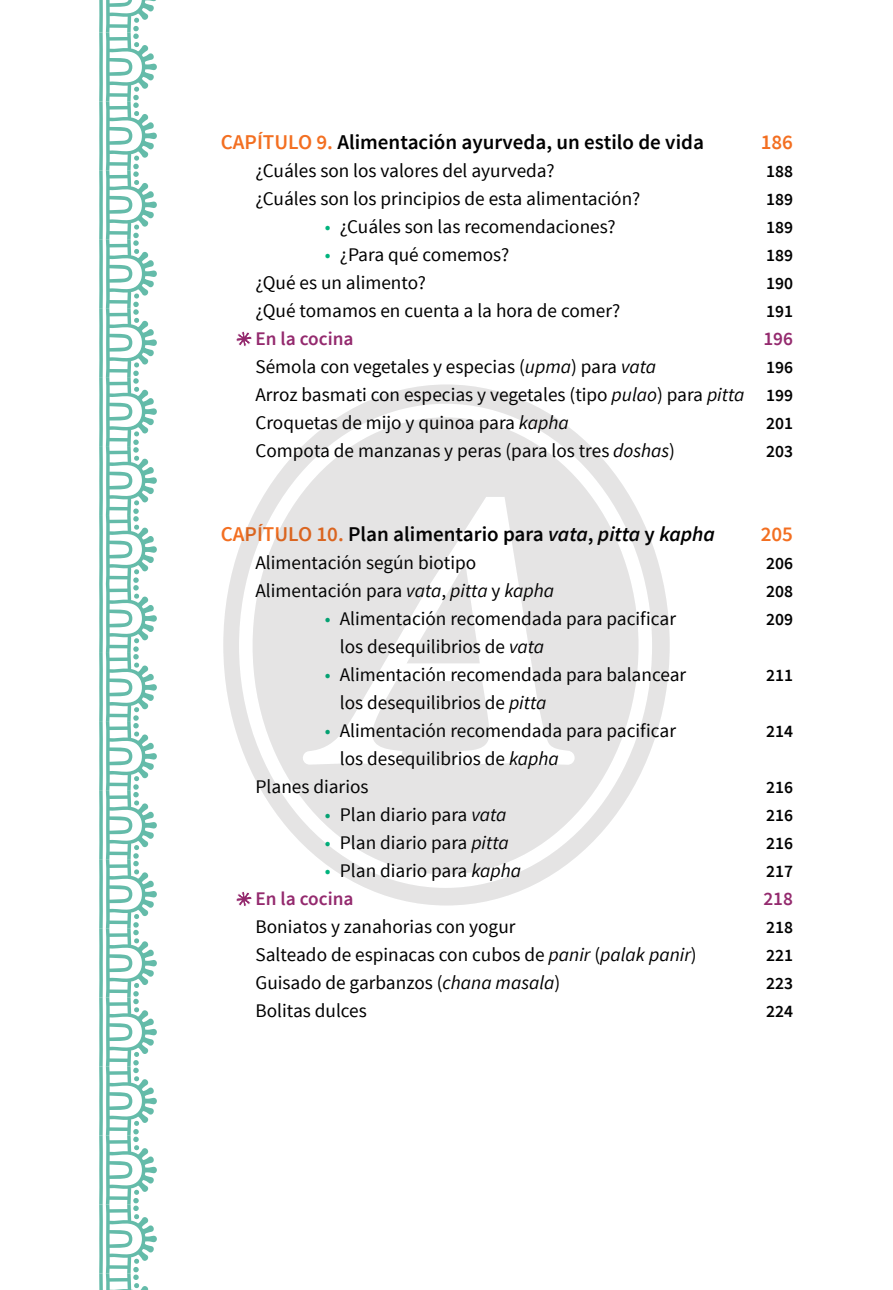
<style>
.page{position:relative;width:893px;height:1290px;background:#fff}
.page>*{position:absolute;margin:0;border:0;box-sizing:border-box;transform-origin:0 0}
.t1{font:600 21px "Source Sans Pro";color:#000}
.t2{font:600 21px "Source Sans Pro";color:#f36f21}
.t3{font:19.25px/28px "Source Sans Pro";color:#000}
.t4{font:600 19.25px "Source Sans Pro";color:#942a6e}
.t5{font:600 17.5px "Source Sans Pro";color:#000}
.s1{color:#f36f21}
.s2{color:#00b37d}
.s3{font-style:italic}
.s4{font-weight:600;font-size:17.5px}
</style>
<div class="page">
<svg style="left:99px;top:0;width:58px;height:1290px"></svg>
<svg style="left:236px;top:331px;width:16px;height:16px"></svg>
<svg style="left:223px;top:384px;width:447px;height:521px"></svg>
<svg style="left:253px;top:417px;width:386px;height:457px;fill:#e5e4e4"></svg>
<svg style="left:406px;top:564px;width:74px;height:99px"></svg>
<p class="t1" style="left:221px;top:129px;width:485px"><span class="s1">CAPÍTULO 9.</span> Alimentación ayurveda, un estilo de vida</p>
<p class="t2" style="left:761px;top:129px;width:34px">186</p>
<p class="t3" style="left:255px;top:157px;width:301px">¿Cuáles son los valores del ayurveda?</p>
<p class="t5" style="left:766px;top:160px;width:28px">188</p>
<p class="t3" style="left:255px;top:185px;width:386px">¿Cuáles son los principios de esta alimentación?</p>
<p class="t5" style="left:766px;top:188px;width:28px">189</p>
<p class="t3" style="left:325px;top:213px;width:292px"><span class="s2">•</span> ¿Cuáles son las recomendaciones?</p>
<p class="t5" style="left:766px;top:216px;width:28px">189</p>
<p class="t3" style="left:325px;top:241px;width:186px"><span class="s2">•</span> ¿Para qué comemos?</p>
<p class="t5" style="left:766px;top:244px;width:28px">189</p>
<p class="t3" style="left:255px;top:269px;width:172px">¿Qué es un alimento?</p>
<p class="t5" style="left:766px;top:272px;width:28px">190</p>
<p class="t3" style="left:255px;top:297px;width:366px">¿Qué tomamos en cuenta a la hora de comer?</p>
<p class="t5" style="left:766px;top:300px;width:28px">191</p>
<p class="t4" style="left:255px;top:326px;width:100px">En la cocina</p>
<p class="t4" style="left:763px;top:326px;width:31px">196</p>
<p class="t3" style="left:255px;top:353px;width:402px">Sémola con vegetales y especias (<span class="s3">upma</span>) para <span class="s3">vata</span></p>
<p class="t5" style="left:766px;top:356px;width:28px">196</p>
<p class="t3" style="left:255px;top:381px;width:539px">Arroz basmati con especias y vegetales (tipo <span class="s3">pulao</span>) para <span class="s3">pitta</span> <span class="s4">199<br></span>Croquetas de mijo y quinoa para <span class="s3">kapha</span></p>
<p class="t5" style="left:766px;top:412px;width:28px">201</p>
<p class="t3" style="left:255px;top:437px;width:421px">Compota de manzanas y peras (para los tres <span class="s3">doshas</span>)</p>
<p class="t5" style="left:766px;top:440px;width:28px">203</p>
<p class="t1" style="left:221px;top:521px;width:496px"><span class="s1">CAPÍTULO 10.</span> Plan alimentario para <span class="s3">vata</span>, <span class="s3">pitta</span> y <span class="s3">kapha</span></p>
<p class="t2" style="left:761px;top:521px;width:34px">205</p>
<p class="t3" style="left:255px;top:549px;width:222px">Alimentación según biotipo</p>
<p class="t5" style="left:766px;top:552px;width:28px">206</p>
<p class="t3" style="left:255px;top:577px;width:300px">Alimentación para <span class="s3">vata</span>, <span class="s3">pitta</span> y <span class="s3">kapha</span></p>
<p class="t5" style="left:766px;top:580px;width:28px">208</p>
<p class="t3" style="left:325px;top:605px;width:353px"><span class="s2">•</span> Alimentación recomendada para pacificar</p>
<p class="t5" style="left:766px;top:608px;width:28px">209</p>
<p class="t3" style="left:340px;top:633px;width:206px">los desequilibrios de <span class="s3">vata</span></p>
<p class="t3" style="left:325px;top:661px;width:363px"><span class="s2">•</span> Alimentación recomendada para balancear</p>
<p class="t5" style="left:766px;top:664px;width:28px">211</p>
<p class="t3" style="left:340px;top:689px;width:208px">los desequilibrios de <span class="s3">pitta</span></p>
<p class="t3" style="left:325px;top:717px;width:353px"><span class="s2">•</span> Alimentación recomendada para pacificar</p>
<p class="t5" style="left:766px;top:720px;width:28px">214</p>
<p class="t3" style="left:255px;top:745px;width:305px;text-indent:84px">los desequilibrios de <span class="s3">kapha<br></span>Planes diarios</p>
<p class="t5" style="left:766px;top:776px;width:28px">216</p>
<p class="t3" style="left:325px;top:801px;width:183px"><span class="s2">•</span> Plan diario para <span class="s3">vata</span></p>
<p class="t5" style="left:766px;top:804px;width:28px">216</p>
<p class="t3" style="left:325px;top:829px;width:185px"><span class="s2">•</span> Plan diario para <span class="s3">pitta</span></p>
<p class="t5" style="left:766px;top:832px;width:28px">216</p>
<p class="t3" style="left:325px;top:857px;width:198px"><span class="s2">•</span> Plan diario para <span class="s3">kapha</span></p>
<p class="t5" style="left:766px;top:860px;width:28px">217</p>
<p class="t4" style="left:255px;top:886px;width:100px">En la cocina</p>
<p class="t4" style="left:763px;top:886px;width:31px">218</p>
<p class="t3" style="left:255px;top:913px;width:261px">Boniatos y zanahorias con yogur</p>
<p class="t5" style="left:766px;top:916px;width:28px">218</p>
<p class="t3" style="left:255px;top:941px;width:443px">Salteado de espinacas con cubos de <span class="s3">panir</span> (<span class="s3">palak panir</span>)</p>
<p class="t5" style="left:766px;top:944px;width:28px">221</p>
<p class="t3" style="left:255px;top:969px;width:306px">Guisado de garbanzos (<span class="s3">chana masala</span>)</p>
<p class="t5" style="left:766px;top:972px;width:28px">223</p>
<p class="t3" style="left:255px;top:997px;width:113px">Bolitas dulces</p>
<p class="t5" style="left:766px;top:1000px;width:28px">224</p>
</div>
